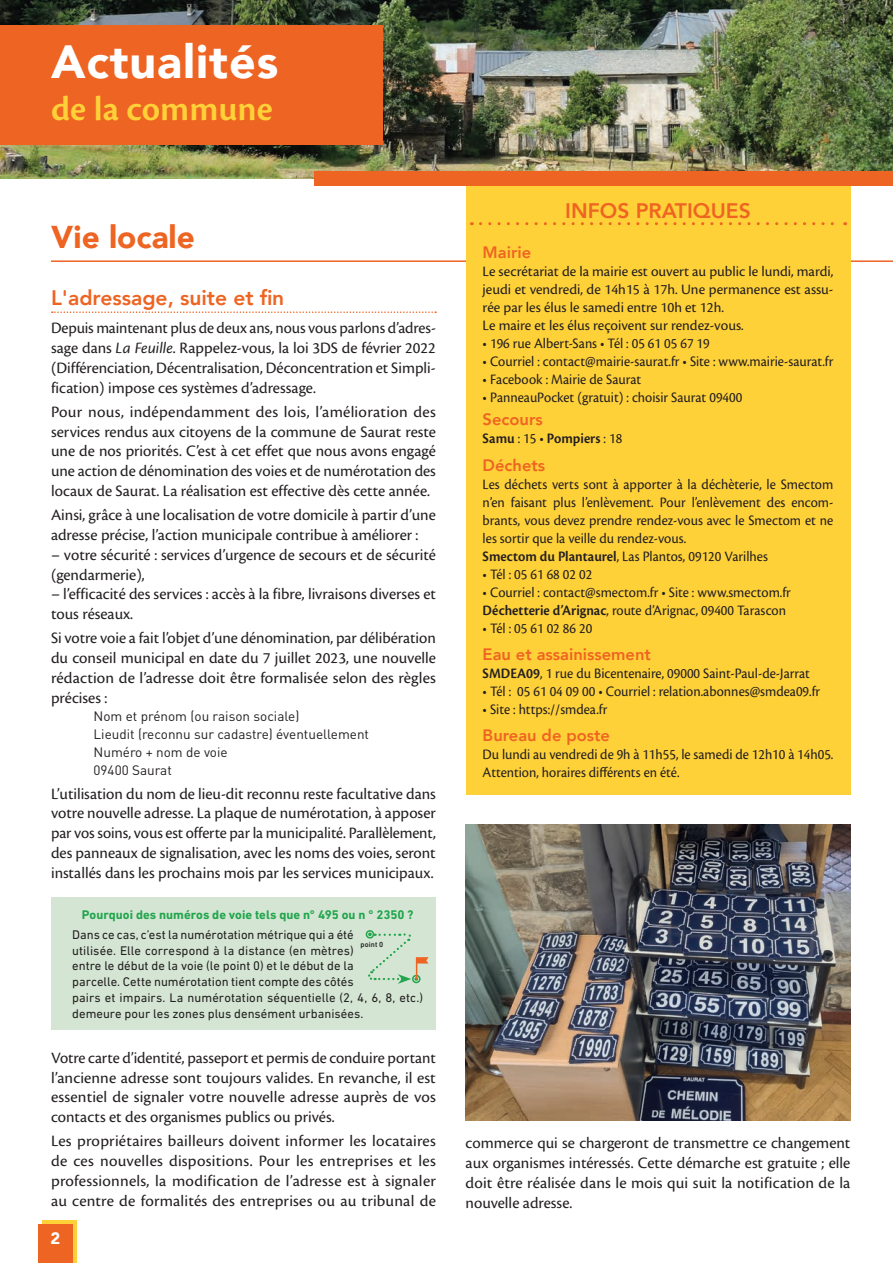
<style>
.page{position:relative;width:893px;height:1263px;background:#fff}
.page>*{position:absolute;margin:0;border:0;box-sizing:border-box;transform-origin:0 0}
.t1{font:900 46.5px "Avenir";letter-spacing:.02em;color:#fff}
.t2{font:600 36px "Cronos Pro";color:#ffd139}
.t3{font:900 31.5px "Avenir";color:#ee6422}
.t4{font:800 21px "Avenir";color:#ee6422}
.t5{font:16.5px/19.8px "Cronos Pro";color:#231f20;text-align:justify}
.t6{font:800 16.5px "Avenir";color:#ee6422}
.t7{font:900 16.5px "Avenir";color:#fff}
.t8{font:15px/18px "Cronos Pro";color:#231f20;scale:.95 1}
.t9{font:15px/18px "Cronos Pro";color:#231f20}
.t10{font:600 15px "Cronos Pro";color:#231f20;scale:.95 1}
.t11{font:13.5px/18px "DIN";color:#231f20}
.t12{font:12.75px/15.8px "DIN Next LT Pro";letter-spacing:.005em;color:#231f20}
.t13{font:700 12.75px "DIN Next LT Pro";letter-spacing:.005em;color:#21a54d}
.t14{font:500 7.5px "DIN Next LT Pro";letter-spacing:.015em;color:#231f20}
.s1{font-style:italic}
.s2{font-weight:400}
.s3{font-weight:600}
</style>
<div class="page">
<div style="left:43px;top:1220px;width:34px;height:43px;background:linear-gradient(to right,#ffd139,#ffd139)"></div>
<div style="left:38px;top:1224px;width:34px;height:39px;background:#ee6422"></div>
<img style="left:0;top:0;width:893px;height:179px">
<div style="left:0;top:26px;width:383px;height:119px;background:#ee6422"></div>
<div style="left:315px;top:171px;width:578px;height:15px;background:#ee6422"></div>
<hr style="left:51px;top:260px;width:842px;height:2px;background:#ee6422">
<div style="left:466px;top:186px;width:384px;height:608px;background:#ffd139"></div>
<svg style="left:480px;top:222px;width:366px;height:3px"></svg>
<svg style="left:52px;top:311px;width:384px;height:2px"></svg>
<div style="left:51px;top:897px;width:385px;height:133px;background:#d4e6d3"></div>
<div style="left:366px;top:930px;width:8px;height:8px;border:2px solid #21a54d;border-radius:50%"></div>
<svg style="left:368px;top:932px;width:60px;height:52px"></svg>
<img style="left:466px;top:825px;width:384px;height:296px">
<h1 class="t1" style="left:51px;top:22px;width:229px">Actualités</h1>
<h2 class="t2" style="left:51px;top:88px;width:223px">de la commune</h2>
<h3 class="t3" style="left:51px;top:210px;width:145px">Vie locale</h3>
<p class="t4" style="left:51px;top:281px;width:235px">L'adressage, suite et fin</p>
<p class="t5" style="left:51px;top:318px;width:386px">Depuis maintenant plus de deux ans, nous vous parlons d’adres&shy;sage dans <span class="s1">La Feuille</span>. Rappelez-vous, la loi 3DS de février 2022 (Différenciation, Décentralisation, Déconcentration et Simpli&shy;fication) impose ces systèmes d’adressage.</p>
<p class="t5" style="left:51px;top:402px;width:386px">Pour nous, indépendamment des lois, l’amélioration des services rendus aux citoyens de la commune de Saurat reste une de nos priorités. C’est à cet effet que nous avons engagé une action de dénomination des voies et de numérotation des locaux de Saurat. La réalisation est effective dès cette année.</p>
<p class="t5" style="left:51px;top:505px;width:386px">Ainsi, grâce à une localisation de votre domicile à partir d’une adresse précise, l’action municipale contribue à améliorer :</p>
<p class="t5" style="left:51px;top:545px;width:386px">– votre sécurité : services d’urgence de secours et de sécurité (gendarmerie),</p>
<p class="t5" style="left:51px;top:584px;width:386px">– l’efficacité des services : accès à la fibre, livraisons diverses et tous réseaux.</p>
<p class="t5" style="left:51px;top:628px;width:386px">Si votre voie a fait l’objet d’une dénomination, par délibération du conseil municipal en date du 7 juillet 2023, une nouvelle rédaction de l’adresse doit être formalisée selon des règles précises :</p>
<p class="t11" style="left:94px;top:706px;width:277px">Nom et prénom (ou raison sociale)<br>Lieudit (reconnu sur cadastre) éventuellement<br>Numéro + nom de voie<br>09400 Saurat</p>
<p class="t5" style="left:51px;top:784px;width:386px">L’utilisation du nom de lieu-dit reconnu reste facultative dans votre nouvelle adresse. La plaque de numérotation, à apposer par vos soins, vous est offerte par la municipalité. Parallèlement, des panneaux de signalisation, avec les noms des voies, seront installés dans les prochains mois par les services municipaux.</p>
<p class="t13" style="left:82px;top:908px;width:333px">Pourquoi des numéros de voie tels que n° 495 ou n ° 2350 ?</p>
<p class="t12" style="left:72px;top:928px;width:352px">Dans ce cas, c’est la numérotation métrique qui a été<br>utilisée. Elle correspond à la distance (en mètres)<br>entre le début de la voie (le point 0) et le début de la<br>parcelle. Cette numérotation tient compte des côtés<br>pairs et impairs. La numérotation séquentielle (2, 4, 6, 8, etc.) demeure pour les zones plus densément urbanisées.</p>
<p class="t14" style="left:361px;top:940px;width:24px">point 0</p>
<p class="t4" style="left:565px;top:194px;width:187px">INFOS PRATIQUES</p>
<p class="t6" style="left:483px;top:239px;width:50px">Mairie</p>
<p class="t9" style="left:483px;top:262px;width:352px">Le secrétariat de la mairie est ouvert au public le lundi, mardi, jeudi et vendredi, de 14h15 à 17h. Une permanence est assu&shy;rée par les élus le samedi entre 10h et 12h.<br>Le maire et les élus reçoivent sur rendez-vous.</p>
<p class="t8" style="left:483px;top:334px;width:241px">• 196 rue Albert-Sans • Tél : 05 61 05 67 19</p>
<p class="t8" style="left:483px;top:352px;width:371px">• Courriel : contact@mairie-saurat.fr • Site : www.mairie-saurat.fr</p>
<p class="t8" style="left:483px;top:370px;width:168px">• Facebook : Mairie de Saurat</p>
<p class="t8" style="left:483px;top:388px;width:275px">• PanneauPocket (gratuit) : choisir Saurat 09400</p>
<p class="t6" style="left:483px;top:407px;width:62px">Secours</p>
<p class="t10" style="left:483px;top:430px;width:148px">Samu <span class="s2">: 15 •</span> Pompiers <span class="s2">: 18</span></p>
<p class="t6" style="left:483px;top:452px;width:64px">Déchets</p>
<p class="t8" style="left:483px;top:475px;width:371px">Les déchets verts sont à apporter à la déchèterie, le Smectom n’en faisant plus l’enlèvement. Pour l’enlèvement des encom&shy;brants, vous devez prendre rendez-vous avec le Smectom et ne les sortir que la veille du rendez-vous.<br><span class="s3">Smectom du Plantaurel</span>, Las Plantos, 09120 Varilhes</p>
<p class="t8" style="left:483px;top:565px;width:117px">• Tél : 05 61 68 02 02</p>
<p class="t8" style="left:483px;top:583px;width:326px">• Courriel : contact@smectom.fr • Site : www.smectom.fr<br><span class="s3">Déchetterie d’Arignac</span>, route d’Arignac, 09400 Tarascon</p>
<p class="t8" style="left:483px;top:619px;width:117px">• Tél : 05 61 02 86 20</p>
<p class="t6" style="left:483px;top:641px;width:170px">Eau et assainissement</p>
<p class="t8" style="left:483px;top:664px;width:346px"><span class="s3">SMDEA09</span>, 1 rue du Bicentenaire, 09000 Saint-Paul-de-Jarrat</p>
<p class="t8" style="left:483px;top:682px;width:357px">• Tél : 05 61 04 09 00 • Courriel : relation.abonnes@smdea09.fr</p>
<p class="t8" style="left:483px;top:700px;width:133px">• Site : https://smdea.fr</p>
<p class="t6" style="left:483px;top:723px;width:129px">Bureau de poste</p>
<p class="t8" style="left:483px;top:746px;width:371px">Du lundi au vendredi de 9h à 11h55, le samedi de 12h10 à 14h05.<br>Attention, horaires différents en été.</p>
<p class="t5" style="left:51px;top:1048px;width:386px">Votre carte d’identité, passeport et permis de conduire portant l’ancienne adresse sont toujours valides. En revanche, il est essentiel de signaler votre nouvelle adresse auprès de vos contacts et des organismes publics ou privés.</p>
<p class="t5" style="left:51px;top:1131px;width:386px">Les propriétaires bailleurs doivent informer les locataires de ces nouvelles dispositions. Pour les entreprises et les professionnels, la modification de l’adresse est à signaler au centre de formalités des entreprises ou au tribunal de</p>
<p class="t5" style="left:466px;top:1133px;width:386px">commerce qui se chargeront de transmettre ce changement aux organismes intéressés. Cette démarche est gratuite ; elle doit être réalisée dans le mois qui suit la notification de la nouvelle adresse.</p>
<p class="t7" style="left:50px;top:1224px;width:11px">2</p>
</div>
